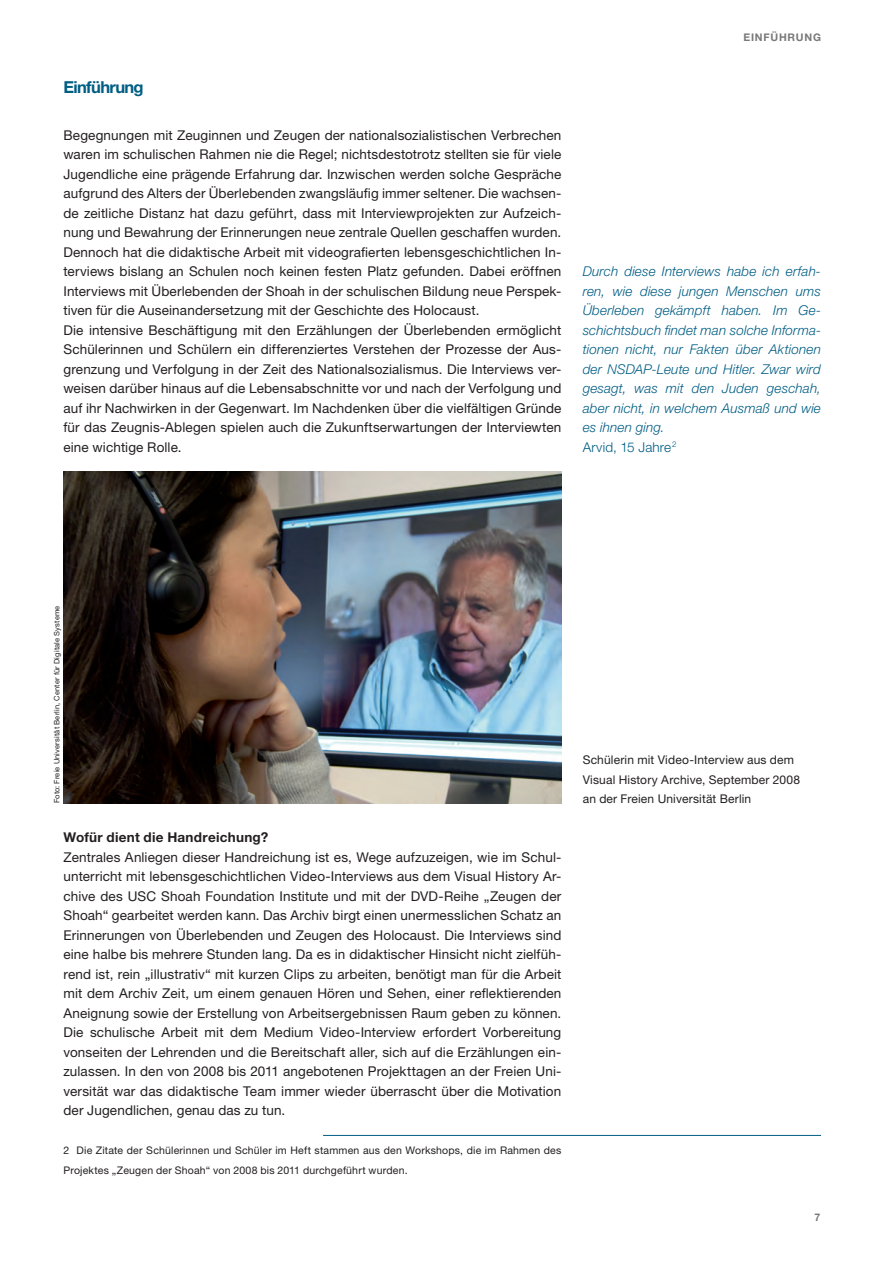
<style>
.page{position:relative;width:893px;height:1263px;background:#fff}
.page>*{position:absolute;margin:0;border:0;box-sizing:border-box;transform-origin:0 0}
.t1{font:700 16.5px "Helvetica Neue LT Std";letter-spacing:-.04em;color:#005d84}
.t2{font:13.5px/19.5px "Helvetica Neue LT Std";letter-spacing:.01em;color:#231f20}
.t3{font:italic 300 13.5px/19.5px "Helvetica Neue LT Std";letter-spacing:.01em;color:#005d84}
.t4{font:700 13.5px "Helvetica Neue LT Std";letter-spacing:.02em;color:#231f20}
.t5{font:12px/19.5px "Helvetica Neue LT Std";letter-spacing:.015em;color:#231f20}
.t6{font:10.5px/19.5px "Helvetica Neue LT Std";letter-spacing:.02em;color:#231f20}
.t7{font:700 10.5px "Helvetica Neue LT Std";color:#7a797a}
.t8{font:7.5px "Helvetica Neue LT Std";letter-spacing:.02em;color:#231f20}
.s1{font-style:normal}
</style>
<div class="page">
<img style="left:63px;top:471px;width:498px;height:332px">
<hr style="left:323px;top:1134px;width:497px;height:1px;background:#005d84">
<p class="t1" style="left:63px;top:77px;width:82px">Einführung</p>
<p class="t2" style="left:63px;top:125px;width:499px">Begegnungen mit Zeuginnen und Zeugen der nationalsozialistischen Verbrechen waren im schulischen Rahmen nie die Regel; nichtsdestotrotz stellten sie für viele Jugendliche eine prägende Erfahrung dar. Inzwischen werden solche Gespräche aufgrund des Alters der Überlebenden zwangsläufig immer seltener. Die wachsen&shy;de zeitliche Distanz hat dazu geführt, dass mit Interviewprojekten zur Aufzeich&shy;nung und Bewahrung der Erinnerungen neue zentrale Quellen geschaffen wurden.<br>Dennoch hat die didaktische Arbeit mit videografierten lebensgeschichtlichen In&shy;terviews bislang an Schulen noch keinen festen Platz gefunden. Dabei eröffnen Interviews mit Überlebenden der Shoah in der schulischen Bildung neue Perspek&shy;tiven für die Auseinandersetzung mit der Geschichte des Holocaust.<br>Die intensive Beschäftigung mit den Erzählungen der Überlebenden ermöglicht Schülerinnen und Schülern ein differenziertes Verstehen der Prozesse der Aus&shy;grenzung und Verfolgung in der Zeit des Nationalsozialismus. Die Interviews ver&shy;weisen darüber hinaus auf die Lebensabschnitte vor und nach der Verfolgung und auf ihr Nachwirken in der Gegenwart. Im Nachdenken über die vielfältigen Gründe für das Zeugnis-Ablegen spielen auch die Zukunftserwartungen der Interviewten eine wichtige Rolle.</p>
<p class="t7" style="left:743px;top:31px;width:10px">Einf</p>
<p class="t7" style="left:770px;top:31px;width:13px">ührung</p>
<p class="t3" style="left:582px;top:261px;width:240px">Durch diese Interviews habe ich erfah&shy;ren, wie diese jungen Menschen ums<br>Überleben gekämpft haben. Im Ge&shy;schichtsbuch findet man solche Informa&shy;tionen nicht, nur Fakten über Aktionen der NSDAP-Leute und Hitler. Zwar wird gesagt, was mit den Juden geschah, aber nicht, in welchem Ausmaß und wie es ihnen ging.<br><span class="s1">Arvid, 15 Jahre</span> <sup>2</sup></p>
<p class="t8" style="left:52px;top:803px;width:199px;rotate:-90deg">Foto: Freie Universität Berlin, Center für Digitale Systeme</p>
<p class="t4" style="left:63px;top:828px;width:206px">Wofür dient die Handreichung?</p>
<p class="t2" style="left:63px;top:846px;width:499px;text-align:justify">Zentrales Anliegen dieser Handreichung ist es, Wege aufzuzeigen, wie im Schul&shy;unterricht mit lebensgeschichtlichen Video-Interviews aus dem Visual History Ar&shy;chive des USC Shoah Foundation Institute und mit der DVD-Reihe „Zeugen der Shoah“ gearbeitet werden kann. Das Archiv birgt einen unermesslichen Schatz an Erinnerungen von Überlebenden und Zeugen des Holocaust. Die Interviews sind eine halbe bis mehrere Stunden lang. Da es in didaktischer Hinsicht nicht zielfüh&shy;rend ist, rein „illustrativ“ mit kurzen Clips zu arbeiten, benötigt man für die Arbeit mit dem Archiv Zeit, um einem genauen Hören und Sehen, einer reflektierenden Aneignung sowie der Erstellung von Arbeitsergebnissen Raum geben zu können.<br>Die schulische Arbeit mit dem Medium Video-Interview erfordert Vorbereitung vonseiten der Lehrenden und die Bereitschaft aller, sich auf die Erzählungen ein&shy;zulassen. In den von 2008 bis 2011 angebotenen Projekttagen an der Freien Uni&shy;versität war das didaktische Team immer wieder überrascht über die Motivation der Jugendlichen, genau das zu tun.</p>
<p class="t6" style="left:63px;top:1140px;width:499px">2 Die Zitate der Schülerinnen und Schüler im Heft stammen aus den Workshops, die im Rahmen des<br>Projektes „Zeugen der Shoah“ von 2008 bis 2011 durchgeführt wurden.</p>
<p class="t5" style="left:582px;top:749px;width:219px">Schülerin mit Video-Interview aus dem<br>Visual History Archive, September 2008 an der Freien Universität Berlin</p>
<p class="t7" style="left:814px;top:1209px;width:7px">7</p>
</div>
